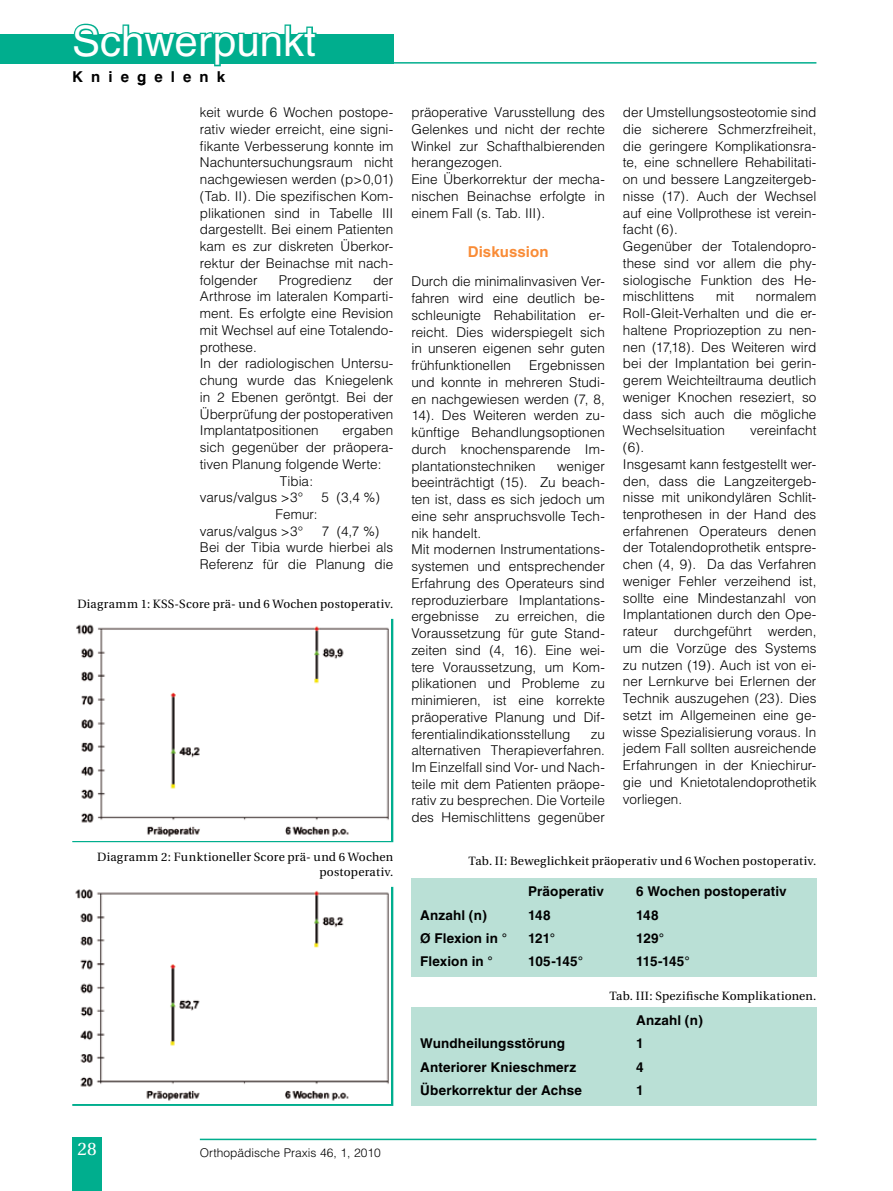
<style>
.page{position:relative;width:893px;height:1191px;background:#fff}
.page>*{position:absolute;margin:0;border:0;box-sizing:border-box;transform-origin:0 0}
.t1{font:42px "Helvetica";color:#fff}
.t2{font:18px "Utopia";color:#fff}
.t3{font:700 15px "Helvetica";letter-spacing:.005em;color:#f98c37}
.t4{font:700 15px "Helvetica";letter-spacing:.54em;color:#000}
.t5{font:300 13.5px/16.8px "Helvetica";color:#000}
.t6{font:700 13.5px "Helvetica";letter-spacing:.01em;color:#000}
.t7{font:12px/15px "Utopia";letter-spacing:.02em;color:#000;text-align:right}
.t8{font:300 12px "Helvetica";color:#000}
</style>
<div class="page">
<hr style="left:72px;top:62px;width:744px;height:2px;background:#00ae8e">
<hr style="left:200px;top:1138px;width:616px;height:2px;background:#00ae8e">
<div style="left:72px;top:1136px;width:30px;height:55px;background:#00ae8e"></div>
<div style="left:0;top:34px;width:391px;height:30px;background:#00ae8e"></div>
<svg style="left:73px;top:23px;width:244px;height:44px"></svg>
<svg style="left:72px;top:618px;width:322px;height:225px"></svg>
<img style="left:72px;top:619px;width:319px;height:221px">
<svg style="left:72px;top:886px;width:322px;height:220px"></svg>
<img style="left:72px;top:887px;width:319px;height:216px">
<div style="left:411px;top:878px;width:405px;height:99px;background:#bae0d6"></div>
<div style="left:411px;top:1007px;width:405px;height:99px;background:#bae0d6"></div>
<h1 class="t1" style="left:72px;top:17px;width:245px">Schwerpunkt</h1>
<p class="t4" style="left:72px;top:67px;width:154px">Kniegelenk</p>
<p class="t5" style="left:200px;top:104px;width:195px;text-align:justify">keit wurde 6 Wochen postope&shy;rativ wieder erreicht, eine signi&shy;fikante Verbesserung konnte im Nachuntersuchungsraum nicht nachgewiesen werden (p&gt;0,01) (Tab. II). Die spezifischen Kom&shy;plikationen sind in Tabelle III dargestellt. Bei einem Patienten kam es zur diskreten Überkor&shy;rektur der Beinachse mit nach&shy;folgender</p>
<p class="t5" style="left:200px;top:271px;width:195px;text-indent:173px">der<br>Arthrose im lateralen Komparti&shy;ment. Es erfolgte eine Revision mit Wechsel auf eine Totalendo&shy;prothese.<br>In der radiologischen Untersu&shy;chung wurde das Kniegelenk in 2 Ebenen geröntgt. Bei der<br>Überprüfung der postoperativen<br>Implantatpositionen</p>
<p class="t5" style="left:279px;top:271px;width:75px">Progredienz</p>
<p class="t5" style="left:342px;top:422px;width:52px">ergaben</p>
<p class="t5" style="left:200px;top:439px;width:195px">sich gegenüber der präopera-</p>
<p class="t5" style="left:200px;top:455px;width:183px">tiven Planung folgende Werte:</p>
<p class="t5" style="left:280px;top:472px;width:35px">Tibia:</p>
<p class="t5" style="left:200px;top:489px;width:105px">varus/valgus &gt;3°</p>
<p class="t5" style="left:321px;top:489px;width:60px">5 (3,4 %)</p>
<p class="t5" style="left:200px;top:505px;width:119px;text-indent:76px">Femur: varus/valgus &gt;3°</p>
<p class="t5" style="left:200px;top:522px;width:195px;text-indent:122px">7 (4,7 %)<br>Bei der Tibia wurde hierbei als<br>Referenz für die Planung die</p>
<p class="t7" style="left:77px;top:596px;width:317px">Diagramm 1 : KSS-Score prä- und 6 Wochen postoperativ.</p>
<p class="t5" style="left:411px;top:104px;width:195px">präoperative Varusstellung des<br>Gelenkes und nicht der rechte<br>Winkel zur Schafthalbierenden herangezogen.<br>Eine Überkorrektur der mecha&shy;nischen Beinachse erfolgte in einem Fall (s. Tab. III).</p>
<p class="t3" style="left:468px;top:242px;width:82px">Diskussion</p>
<p class="t5" style="left:411px;top:273px;width:195px;text-align:justify">Durch die minimalinvasiven Ver&shy;fahren wird eine deutlich be&shy;schleunigte Rehabilitation er&shy;reicht. Dies widerspiegelt sich in unseren eigenen sehr guten frühfunktionellen</p>
<p class="t5" style="left:411px;top:357px;width:195px;text-align:justify;text-indent:118px">Ergebnissen und konnte in mehreren Studi&shy;en nachgewiesen werden (7, 8, 14). Des Weiteren werden zu&shy;künftige Behandlungsoptionen durch knochensparende Im&shy;plantationstechniken</p>
<p class="t5" style="left:411px;top:457px;width:195px;text-indent:146px">weniger beeinträchtigt (15). Zu beach&shy;ten ist, dass es sich jedoch um eine sehr anspruchsvolle Tech&shy;nik handelt.<br>Mit modernen Instrumentations&shy;systemen und entsprechender<br>Erfahrung des Operateurs sind reproduzierbare Implantations&shy;ergebnisse zu erreichen, die<br>Voraussetzung für gute Stand&shy;zeiten sind (4, 16). Eine wei&shy;tere Voraussetzung, um Kom&shy;plikationen und Probleme zu minimieren, ist eine korrekte präoperative Planung und Dif&shy;ferentialindikationsstellung</p>
<p class="t5" style="left:411px;top:725px;width:195px;text-align:justify;text-indent:179px">zu alternativen Therapieverfahren.<br>Im Einzelfall sind Vor- und Nach&shy;teile mit dem Patienten präope&shy;rativ zu besprechen. Die Vorteile des Hemischlittens gegenüber</p>
<p class="t5" style="left:623px;top:104px;width:195px">der Umstellungsosteotomie sind die sicherere Schmerzfreiheit, die geringere Komplikationsra&shy;te, eine schnellere Rehabilitati&shy;on und bessere Langzeitergeb&shy;nisse (17). Auch der Wechsel auf eine Vollprothese ist verein&shy;facht (6).<br>Gegenüber der Totalendopro&shy;these sind vor allem die phy&shy;siologische Funktion des He&shy;mischlittens</p>
<p class="t5" style="left:623px;top:288px;width:195px;text-align:justify;text-indent:133px">normalem Roll-Gleit-Verhalten und die er&shy;haltene Propriozeption zu nen&shy;nen (17,18). Des Weiteren wird bei der Implantation bei gerin&shy;gerem Weichteiltrauma deutlich weniger Knochen reseziert, so dass sich auch die mögliche Wechselsituation</p>
<p class="t5" style="left:716px;top:288px;width:20px">mit</p>
<p class="t5" style="left:750px;top:422px;width:68px">vereinfacht</p>
<p class="t5" style="left:623px;top:439px;width:195px">(6).<br>Insgesamt kann festgestellt wer&shy;den, dass die Langzeitergeb&shy;nisse mit unikondylären Schlit&shy;tenprothesen in der Hand des erfahrenen Operateurs denen der Totalendoprothetik entspre&shy;chen (4, 9). Da das Verfahren weniger Fehler verzeihend ist, sollte eine Mindestanzahl von<br>Implantationen durch den Ope&shy;rateur durchgeführt werden, um die Vorzüge des Systems zu nutzen (19). Auch ist von ei&shy;ner Lernkurve bei Erlernen der<br>Technik auszugehen (23). Dies setzt im Allgemeinen eine ge&shy;wisse Spezialisierung voraus. In jedem Fall sollten ausreichende<br>Erfahrungen in der Kniechirur&shy;gie und Knietotalendoprothetik vorliegen.</p>
<p class="t7" style="left:97px;top:850px;width:298px">Diagramm 2: Funktioneller Score prä- und 6 Wochen postoperativ.</p>
<p class="t7" style="left:468px;top:853px;width:349px">Tab. II: Beweglichkeit präoperativ und 6 Wochen postoperativ.</p>
<p class="t6" style="left:528px;top:883px;width:77px">Präoperativ</p>
<p class="t6" style="left:636px;top:883px;width:152px">6 Wochen postoperativ</p>
<p class="t6" style="left:420px;top:906px;width:68px">Anzahl (n)</p>
<p class="t6" style="left:528px;top:906px;width:24px">148</p>
<p class="t6" style="left:636px;top:906px;width:24px">148</p>
<p class="t6" style="left:420px;top:929px;width:88px">Ø Flexion in °</p>
<p class="t6" style="left:528px;top:929px;width:29px">121°</p>
<p class="t6" style="left:636px;top:929px;width:29px">129°</p>
<p class="t6" style="left:420px;top:952px;width:74px">Flexion in °</p>
<p class="t6" style="left:528px;top:952px;width:56px">105-145°</p>
<p class="t6" style="left:636px;top:952px;width:55px">115-145°</p>
<p class="t7" style="left:609px;top:988px;width:209px">Tab. III: Spezifische Komplikationen.</p>
<p class="t6" style="left:636px;top:1012px;width:68px">Anzahl (n)</p>
<p class="t6" style="left:420px;top:1035px;width:146px">Wundheilungsstörung</p>
<p class="t6" style="left:636px;top:1035px;width:9px">1</p>
<p class="t6" style="left:420px;top:1058px;width:157px">Anteriorer Knieschmerz</p>
<p class="t6" style="left:636px;top:1058px;width:9px">4</p>
<p class="t6" style="left:420px;top:1081px;width:163px">Überkorrektur der Achse</p>
<p class="t6" style="left:636px;top:1081px;width:9px">1</p>
<h2 class="t2" style="left:78px;top:1139px;width:10px">28</h2>
<p class="t8" style="left:200px;top:1145px;width:182px">Orthopädische Praxis 46, 1, 2010</p>
</div>
